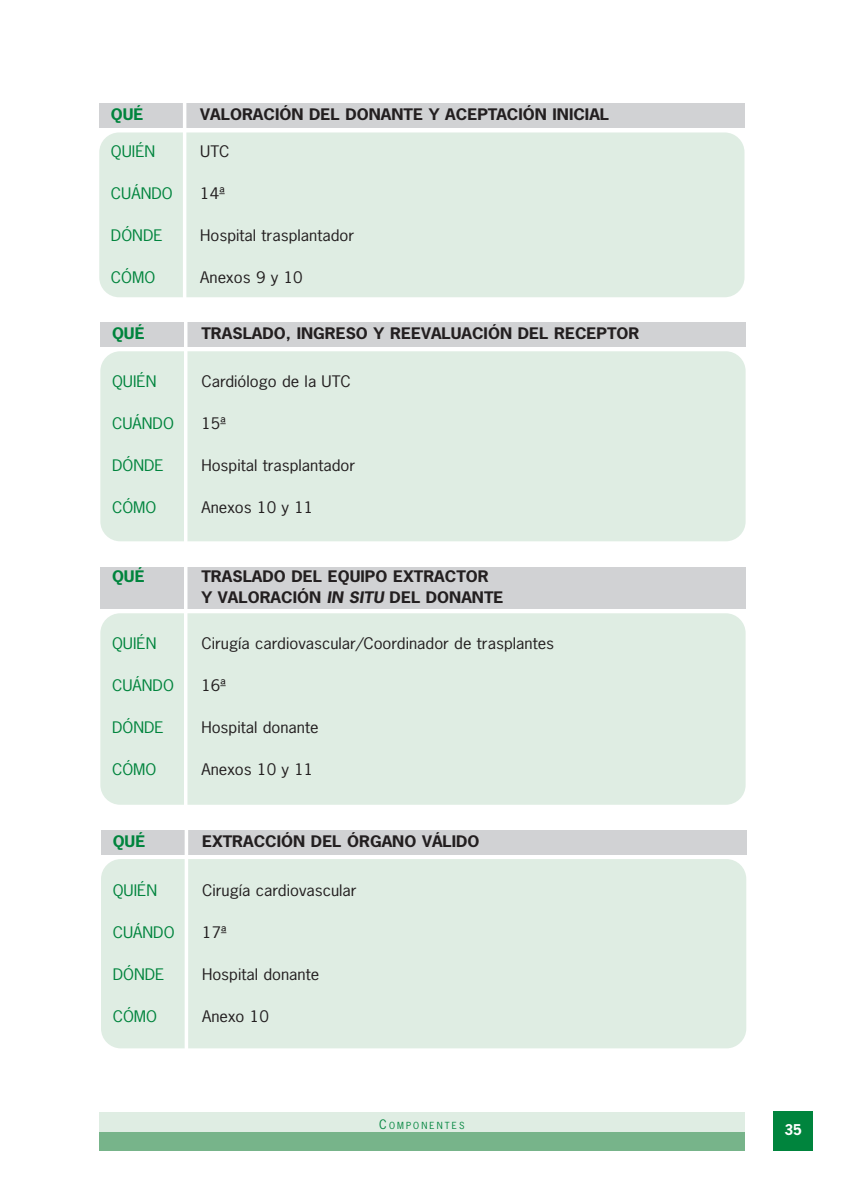
<style>
.page{position:relative;width:844px;height:1190px;background:#fff}
.page>*{position:absolute;margin:0;border:0;box-sizing:border-box;transform-origin:0 0}
.t1{font:15.05px "News Gothic";color:#231f20;scale:1.11 1}
.t2{font:700 15.05px/21px "News Gothic";color:#231f20;scale:1.11 1}
.t3{font:15.05px "News Gothic";color:#00843d;scale:1.11 1}
.t4{font:700 15.05px "News Gothic";color:#00843d;scale:1.11 1}
.t5{font:700 14px "News Gothic";color:#fff}
.t6{font:9.1px "News Gothic";letter-spacing:.23em;color:#00843d}
.s1{font-style:italic}
.s2{font-size:12.25px}
</style>
<div class="page">
<div style="left:773px;top:1111px;width:40px;height:40px;background:#00843d"></div>
<div style="left:99px;top:1131px;width:645px;height:20px;background:#77b48a"></div>
<div style="left:99px;top:1112px;width:645px;height:19px;background:#dfede3"></div>
<div style="left:99px;top:103px;width:645px;height:25px;background:#d1d2d4"></div>
<div style="left:99px;top:132px;width:645px;height:165px;background:#dfede3;border-radius:20px"></div>
<hr style="left:183px;top:100px;width:3px;height:202px;background:#fff">
<div style="left:100px;top:351px;width:645px;height:190px;background:#dfede3;border-radius:20px"></div>
<div style="left:100px;top:322px;width:645px;height:25px;background:#d1d2d4"></div>
<hr style="left:184px;top:322px;width:3px;height:221px;background:#fff">
<div style="left:100px;top:613px;width:645px;height:192px;background:#dfede3;border-radius:20px"></div>
<div style="left:100px;top:567px;width:645px;height:42px;background:#d1d2d4"></div>
<hr style="left:184px;top:567px;width:3px;height:241px;background:#fff">
<div style="left:101px;top:859px;width:645px;height:189px;background:#dfede3;border-radius:20px"></div>
<div style="left:101px;top:830px;width:645px;height:25px;background:#d1d2d4"></div>
<hr style="left:185px;top:830px;width:3px;height:223px;background:#fff">
<p class="t4" style="left:111px;top:108px;width:31px">QUÉ</p>
<p class="t2" style="left:200px;top:105px;width:370px">VALORACIÓN DEL DONANTE Y ACEPTACIÓN INICIAL</p>
<p class="t3" style="left:111px;top:145px;width:42px">QUIÉN</p>
<p class="t1" style="left:200px;top:145px;width:28px">UTC</p>
<p class="t3" style="left:111px;top:187px;width:57px">CUÁNDO</p>
<p class="t1" style="left:200px;top:187px;width:24px">14ª</p>
<p class="t3" style="left:111px;top:229px;width:48px">DÓNDE</p>
<p class="t1" style="left:200px;top:229px;width:140px">Hospital trasplantador</p>
<p class="t3" style="left:111px;top:271px;width:41px">CÓMO</p>
<p class="t1" style="left:200px;top:271px;width:94px">Anexos 9 y 10</p>
<p class="t4" style="left:112px;top:327px;width:31px">QUÉ</p>
<p class="t2" style="left:201px;top:324px;width:396px">TRASLADO, INGRESO Y REEVALUACIÓN DEL RECEPTOR</p>
<p class="t3" style="left:112px;top:376px;width:42px">QUIÉN</p>
<p class="t1" style="left:201px;top:376px;width:136px">Cardiólogo de la UTC</p>
<p class="t3" style="left:112px;top:418px;width:57px">CUÁNDO</p>
<p class="t1" style="left:201px;top:418px;width:24px">15ª</p>
<p class="t3" style="left:112px;top:460px;width:48px">DÓNDE</p>
<p class="t1" style="left:201px;top:460px;width:140px">Hospital trasplantador</p>
<p class="t3" style="left:112px;top:502px;width:41px">CÓMO</p>
<p class="t1" style="left:201px;top:502px;width:102px">Anexos 10 y 11</p>
<p class="t4" style="left:112px;top:570px;width:31px">QUÉ</p>
<p class="t2" style="left:201px;top:567px;width:274px">TRASLADO DEL EQUIPO EXTRACTOR<br>Y VALORACIÓN <span class="s1">IN SITU</span> DEL DONANTE</p>
<p class="t3" style="left:112px;top:638px;width:42px">QUIÉN</p>
<p class="t1" style="left:201px;top:638px;width:319px">Cirugía cardiovascular/Coordinador de trasplantes</p>
<p class="t3" style="left:112px;top:680px;width:57px">CUÁNDO</p>
<p class="t1" style="left:201px;top:680px;width:24px">16ª</p>
<p class="t3" style="left:112px;top:722px;width:48px">DÓNDE</p>
<p class="t1" style="left:201px;top:722px;width:107px">Hospital donante</p>
<p class="t3" style="left:112px;top:764px;width:41px">CÓMO</p>
<p class="t1" style="left:201px;top:764px;width:102px">Anexos 10 y 11</p>
<p class="t4" style="left:113px;top:835px;width:31px">QUÉ</p>
<p class="t2" style="left:202px;top:832px;width:251px">EXTRACCIÓN DEL ÓRGANO VÁLIDO</p>
<p class="t3" style="left:113px;top:884px;width:42px">QUIÉN</p>
<p class="t1" style="left:202px;top:884px;width:141px">Cirugía cardiovascular</p>
<p class="t3" style="left:113px;top:926px;width:57px">CUÁNDO</p>
<p class="t1" style="left:202px;top:926px;width:24px">17ª</p>
<p class="t3" style="left:113px;top:968px;width:48px">DÓNDE</p>
<p class="t1" style="left:202px;top:968px;width:107px">Hospital donante</p>
<p class="t3" style="left:113px;top:1010px;width:41px">CÓMO</p>
<p class="t1" style="left:202px;top:1010px;width:62px">Anexo 10</p>
<p class="t6" style="left:379px;top:1122px;width:87px"><span class="s2">C</span>OMPONENTES</p>
<p class="t5" style="left:784px;top:1124px;width:19px">35</p>
</div>
